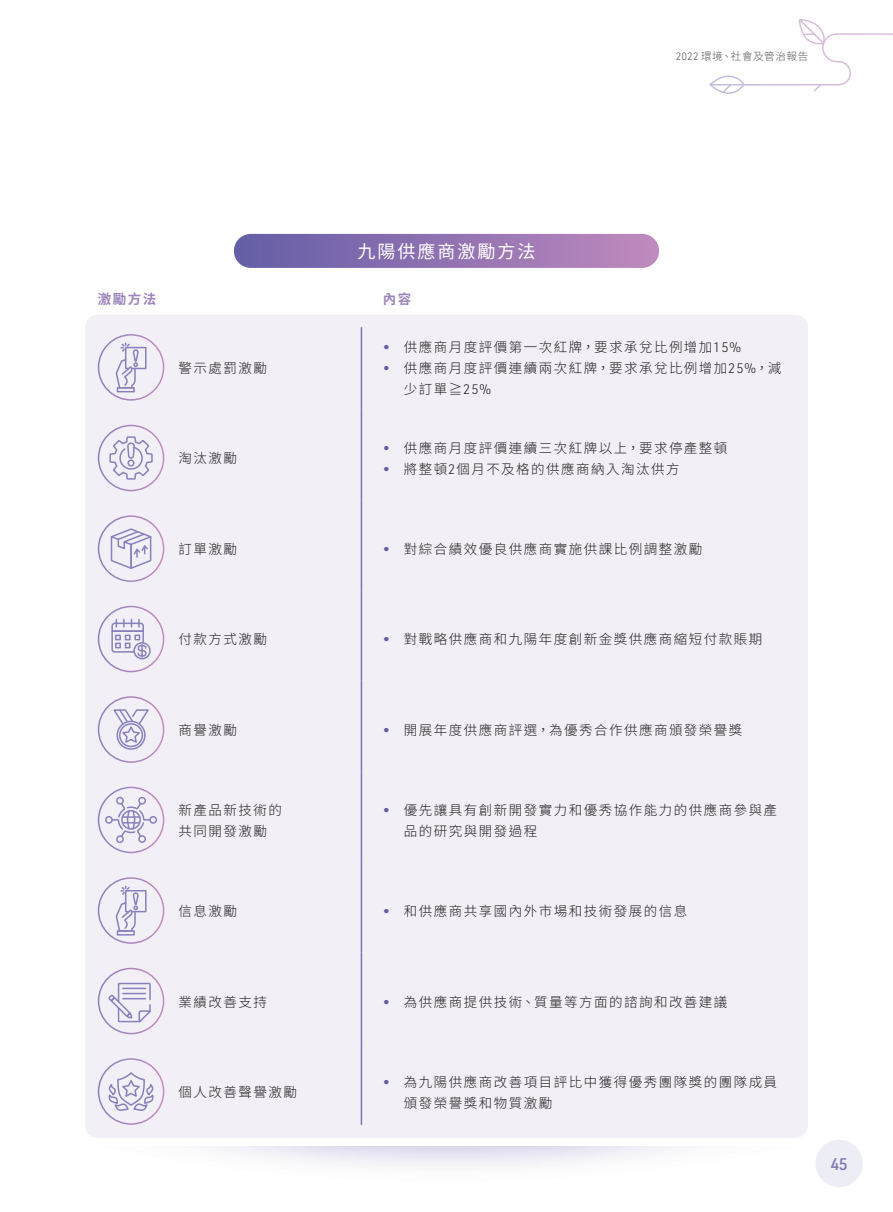
<style>
.page{position:relative;width:893px;height:1212px;background:#fff}
.page>*{position:absolute;margin:0;border:0;box-sizing:border-box;transform-origin:0 0}
.Body_Text{font:18px "Source Han Sans TC";letter-spacing:.11em;color:#fff}
.t1{font:500 16.5px "URWDIN";color:#7b75b5}
.Body_Text-2{font:300 13.5px/21px "Source Han Sans TC";letter-spacing:.11em;color:#231f20}
.Body_Text-3{font:700 13.5px "Source Han Sans TC";letter-spacing:.11em;color:#9c85bd}
.t2{font:300 10.5px "Source Han Sans TC";letter-spacing:.06em;color:#57585a}
.s1{font-family:"URWDIN"}
.s2{font-family:"URWDIN";color:#635ea7}
</style>
<div class="page">
<svg style="left:709px;top:19px;width:184px;height:75px"></svg>
<div style="left:815px;top:1140px;width:48px;height:47px;background:#ededf5;border-radius:50%"></div>
<div style="left:85px;top:315px;width:723px;height:823px;background:#f2eff7;border-radius:13px"></div>
<div style="left:234px;top:234px;width:425px;height:34px;background:linear-gradient(to right,#645da7,#bf8abd);border-radius:17px"></div>
<hr style="left:361px;top:327px;width:1px;height:82px;background:#fff">
<hr style="left:361px;top:409px;width:1px;height:91px;background:#fff">
<hr style="left:361px;top:500px;width:1px;height:90px;background:#fff">
<hr style="left:361px;top:590px;width:1px;height:91px;background:#fff">
<hr style="left:361px;top:681px;width:1px;height:90px;background:#fff">
<hr style="left:361px;top:771px;width:1px;height:91px;background:#fff">
<hr style="left:361px;top:862px;width:1px;height:90px;background:#fff">
<hr style="left:361px;top:952px;width:1px;height:91px;background:#fff">
<hr style="left:361px;top:1043px;width:1px;height:82px;background:#fff">
<div style="left:117px;top:387px;width:18px;height:5px;border:2px solid #8781bd"></div>
<svg style="left:115px;top:342px;width:32px;height:47px"></svg>
<div style="left:98px;top:334px;width:66px;height:67px;border:2px solid #fff;border-radius:50%"></div>
<svg style="left:109px;top:424px;width:45px;height:56px"></svg>
<div style="left:127px;top:459px;width:8px;height:8px;border:2px solid #8781bd;border-radius:50%"></div>
<div style="left:98px;top:425px;width:66px;height:66px;border:2px solid #fff;border-radius:50%"></div>
<svg style="left:110px;top:528px;width:42px;height:41px"></svg>
<div style="left:98px;top:515px;width:66px;height:67px;border:2px solid #fff;border-radius:50%"></div>
<div style="left:133px;top:642px;width:18px;height:17px;border:2px solid #8781bd;border-radius:50%"></div>
<svg style="left:111px;top:619px;width:36px;height:38px"></svg>
<div style="left:98px;top:606px;width:66px;height:66px;border:2px solid #fff;border-radius:50%"></div>
<div style="left:117px;top:721px;width:29px;height:29px;border:2px solid #8781bd;border-radius:50%"></div>
<div style="left:119px;top:723px;width:24px;height:24px;border:2px solid #8781bd;border-radius:50%"></div>
<svg style="left:113px;top:709px;width:36px;height:36px"></svg>
<div style="left:98px;top:696px;width:66px;height:67px;border:2px solid #fff;border-radius:50%"></div>
<div style="left:116px;top:797px;width:8px;height:7px;border:2px solid #8781bd;border-radius:50%"></div>
<div style="left:138px;top:797px;width:8px;height:7px;border:2px solid #8781bd;border-radius:50%"></div>
<div style="left:149px;top:816px;width:8px;height:8px;border:2px solid #8781bd;border-radius:50%"></div>
<div style="left:138px;top:835px;width:8px;height:8px;border:2px solid #8781bd;border-radius:50%"></div>
<div style="left:116px;top:835px;width:8px;height:8px;border:2px solid #8781bd;border-radius:50%"></div>
<div style="left:105px;top:816px;width:8px;height:8px;border:2px solid #8781bd;border-radius:50%"></div>
<svg style="left:111px;top:801px;width:41px;height:37px"></svg>
<div style="left:98px;top:787px;width:66px;height:66px;border:2px solid #fff;border-radius:50%"></div>
<div style="left:117px;top:930px;width:18px;height:5px;border:2px solid #8781bd"></div>
<svg style="left:115px;top:885px;width:32px;height:47px"></svg>
<div style="left:98px;top:877px;width:66px;height:67px;border:2px solid #fff;border-radius:50%"></div>
<svg style="left:107px;top:982px;width:44px;height:42px"></svg>
<div style="left:98px;top:968px;width:66px;height:66px;border:2px solid #fff;border-radius:50%"></div>
<svg style="left:109px;top:1072px;width:44px;height:39px"></svg>
<div style="left:98px;top:1058px;width:66px;height:67px;border:2px solid #fff;border-radius:50%"></div>
<p class="t2" style="left:676px;top:50px;width:134px"><span class="s1">2022</span> 環境、社會及管治報告</p>
<p class="Body_Text" style="left:358px;top:241px;width:179px">九陽供應商激勵方法</p>
<p class="Body_Text-3" style="left:98px;top:292px;width:60px">激勵方法</p>
<p class="Body_Text-3" style="left:383px;top:292px;width:30px">內容</p>
<p class="Body_Text-2" style="left:179px;top:358px;width:90px">警示處罰激勵</p>
<p class="Body_Text-2" style="left:179px;top:448px;width:60px">淘汰激勵</p>
<p class="Body_Text-2" style="left:383px;top:337px;width:360px"><span class="s2">•</span> 供應商月度評價第一次紅牌，要求承兌比例增加<span class="s1">15%</span></p>
<p class="Body_Text-2" style="left:404px;top:358px;width:379px;text-indent:-21px"><span class="s2">•</span> 供應商月度評價連續兩次紅牌，要求承兌比例增加<span class="s1">25%</span>，減少訂單≧<span class="s1">25%</span></p>
<p class="Body_Text-2" style="left:383px;top:438px;width:346px"><span class="s2">•</span> 供應商月度評價連續三次紅牌以上，要求停產整頓</p>
<p class="Body_Text-2" style="left:383px;top:459px;width:298px"><span class="s2">•</span> 將整頓<span class="s1">2</span>個月不及格的供應商納入淘汰供方</p>
<p class="Body_Text-2" style="left:179px;top:539px;width:60px">訂單激勵</p>
<p class="Body_Text-2" style="left:383px;top:539px;width:321px"><span class="s2">•</span> 對綜合績效優良供應商實施供課比例調整激勵</p>
<p class="Body_Text-2" style="left:179px;top:629px;width:90px">付款方式激勵</p>
<p class="Body_Text-2" style="left:383px;top:629px;width:381px"><span class="s2">•</span> 對戰略供應商和九陽年度創新金獎供應商縮短付款賬期</p>
<p class="Body_Text-2" style="left:179px;top:720px;width:60px">商譽激勵</p>
<p class="Body_Text-2" style="left:383px;top:720px;width:361px"><span class="s2">•</span> 開展年度供應商評選，為優秀合作供應商頒發榮譽獎</p>
<p class="Body_Text-2" style="left:179px;top:800px;width:105px">新產品新技術的共同開發激勵</p>
<p class="Body_Text-2" style="left:404px;top:800px;width:375px;text-indent:-21px"><span class="s2">•</span> 優先讓具有創新開發實力和優秀協作能力的供應商參與產品的研究與開發過程</p>
<p class="Body_Text-2" style="left:179px;top:901px;width:60px">信息激勵</p>
<p class="Body_Text-2" style="left:383px;top:901px;width:306px"><span class="s2">•</span> 和供應商共享國內外市場和技術發展的信息</p>
<p class="Body_Text-2" style="left:179px;top:991px;width:90px">業績改善支持</p>
<p class="Body_Text-2" style="left:383px;top:991px;width:346px"><span class="s2">•</span> 為供應商提供技術、質量等方面的諮詢和改善建議</p>
<p class="Body_Text-2" style="left:179px;top:1082px;width:120px">個人改善聲譽激勵</p>
<p class="Body_Text-2" style="left:404px;top:1071px;width:375px;text-indent:-21px"><span class="s2">•</span> 為九陽供應商改善項目評比中獲得優秀團隊獎的團隊成員頒發榮譽獎和物質激勵</p>
<p class="t1" style="left:830px;top:1153px;width:19px">45</p>
</div>
